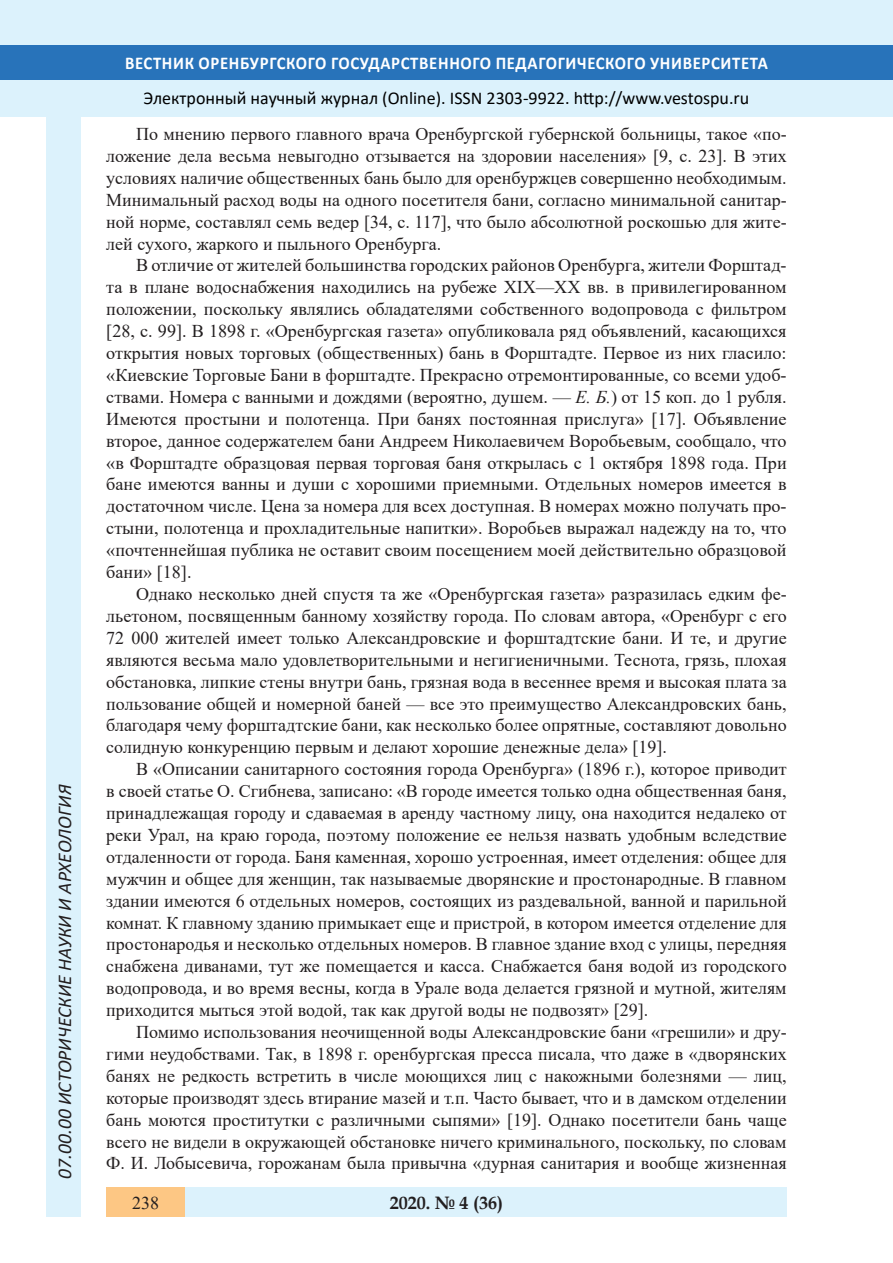
<style>
.page{position:relative;width:893px;height:1263px;background:#fff}
.page>*{position:absolute;margin:0;border:0;box-sizing:border-box;transform-origin:0 0}
.t1{font:italic 19.5px "Calibri";color:#231f20}
.Стиль2{font:18px/21.9px "Times New Roman";color:#231f20;text-align:justify}
.t2{font:18px "Calibri";color:#000}
.t3{font:700 18px "Calibri";letter-spacing:.04em;color:#fff;scale:.93 1}
.t4{font:700 18px "Book Antiqua";color:#231f20}
.s1{font-style:italic}
</style>
<div class="page">
<div style="left:0;top:0;width:893px;height:116px;background:#dcf2fc"></div>
<div style="left:0;top:45px;width:893px;height:34px;background:#2873ba"></div>
<div style="left:106px;top:1188px;width:681px;height:29px;background:#dcf2fc"></div>
<div style="left:106px;top:1188px;width:79px;height:29px;background:#fdc784"></div>
<div style="left:47px;top:116px;width:34px;height:1101px;background:#dcf2fc"></div>
<p class="t1" style="left:51px;top:1179px;width:395px;rotate:-90deg">07.00.00 ИСТОРИЧЕСКИЕ НАУКИ И АРХЕОЛОГИЯ</p>
<p class="t1" style="left:51px;top:1105px;width:206px;rotate:-90deg">БИОЛОГИЧЕСКИЕ НАУКИ</p>
<p class="t1" style="left:51px;top:1169px;width:11px;rotate:-90deg">3</p>
<p class="t3" style="left:125px;top:50px;width:693px">ВЕСТНИК ОРЕНБУРГСКОГО ГОСУДАРСТВЕННОГО ПЕДАГОГИЧЕСКОГО УНИВЕРСИТЕТА</p>
<p class="t2" style="left:144px;top:85px;width:607px">Электронный научный журнал (Online). ISSN 2303-9922. http://www.vestospu.ru</p>
<p class="t2" style="left:583px;top:85px;width:13px">t</p>
<p class="t2" style="left:583px;top:85px;width:13px">t</p>
<p class="Стиль2" style="left:106px;top:122px;width:682px;text-indent:30px">По мнению первого главного врача Оренбургской губернской больницы, такое «по&shy;ложение дела весьма невыгодно отзывается на здоровии населения» [9, с. 23]. В этих условиях наличие общественных бань было для оренбуржцев совершенно необходимым.<br>Минимальный расход воды на одного посетителя бани, согласно минимальной санитар&shy;ной норме, составлял семь ведер [34, с. 117], что было абсолютной роскошью для жите&shy;лей сухого, жаркого и пыльного Оренбурга.</p>
<p class="Стиль2" style="left:106px;top:254px;width:682px;text-indent:30px">В отличие от жителей большинства городских районов Оренбурга, жители Форштад&shy;та в плане водоснабжения находились на рубеже XIX—XX вв. в привилегированном положении, поскольку являлись обладателями собственного водопровода с фильтром [28, с. 99]. В 1898 г. «Оренбургская газета» опубликовала ряд объявлений, касающихся открытия новых торговых (общественных) бань в Форштадте. Первое из них гласило: «Киевские Торговые Бани в форштадте. Прекрасно отремонтированные, со всеми удоб&shy;ствами. Номера с ванными и дождями (вероятно, душем. — <span class="s1">Е. Б.</span>) от 15 коп. до 1 рубля.<br>Имеются простыни и полотенца. При банях постоянная прислуга» [17]. Объявление второе, данное содержателем бани Андреем Николаевичем Воробьевым, сообщало, что «в Форштадте образцовая первая торговая баня открылась с 1 октября 1898 года. При бане имеются ванны и души с хорошими приемными. Отдельных номеров имеется в достаточном числе. Цена за номера для всех доступная. В номерах можно получать про&shy;стыни, полотенца и прохладительные напитки». Воробьев выражал надежду на то, что «почтеннейшая публика не оставит своим посещением моей действительно образцовой бани» [18].</p>
<p class="Стиль2" style="left:106px;top:582px;width:682px;text-indent:30px">Однако несколько дней спустя та же «Оренбургская газета» разразилась едким фе&shy;льетоном, посвященным банному хозяйству города. По словам автора, «Оренбург с его 72 000 жителей имеет только Александровские и форштадтские бани. И те, и другие являются весьма мало удовлетворительными и негигиеничными. Теснота, грязь, плохая обстановка, липкие стены внутри бань, грязная вода в весеннее время и высокая плата за пользование общей и номерной баней — все это преимущество Александровских бань, благодаря чему форштадтские бани, как несколько более опрятные, составляют довольно солидную конкуренцию первым и делают хорошие денежные дела» [19].</p>
<p class="Стиль2" style="left:106px;top:758px;width:682px;text-indent:30px">В «Описании санитарного состояния города Оренбурга» (1896 г.), которое приводит в своей статье О. Сгибнева, записано: «В городе имеется только одна общественная баня, принадлежащая городу и сдаваемая в аренду частному лицу, она находится недалеко от реки Урал, на краю города, поэтому положение ее нельзя назвать удобным вследствие отдаленности от города. Баня каменная, хорошо устроенная, имеет отделения: общее для мужчин и общее для женщин, так называемые дворянские и простонародные. В главном здании имеются 6 отдельных номеров, состоящих из раздевальной, ванной и парильной комнат. К главному зданию примыкает еще и пристрой, в котором имеется отделение для простонародья и несколько отдельных номеров. В главное здание вход с улицы, передняя снабжена диванами, тут же помещается и касса. Снабжается баня водой из городского водопровода, и во время весны, когда в Урале вода делается грязной и мутной, жителям приходится мыться этой водой, так как другой воды не подвозят» [29].</p>
<p class="Стиль2" style="left:106px;top:1020px;width:682px;text-indent:30px">Помимо использования неочищенной воды Александровские бани «грешили» и дру&shy;гими неудобствами. Так, в 1898 г. оренбургская пресса писала, что даже в «дворянских банях не редкость встретить в числе моющихся лиц с накожными болезнями — лиц, которые производят здесь втирание мазей и т.п. Часто бывает, что и в дамском отделении бань моются проститутки с различными сыпями» [19]. Однако посетители бань чаще всего не видели в окружающей обстановке ничего криминального, поскольку, по словам Ф. И. Лобысевича, горожанам была привычна «дурная санитария и вообще жизненная</p>
<p class="t4" style="left:390px;top:1190px;width:115px">2020. № 4 (36)</p>
<p class="Стиль2" style="left:132px;top:1191px;width:28px">238</p>
<p class="t4" style="left:460px;top:1190px;width:10px">2</p>
<p class="t4" style="left:408px;top:1190px;width:19px">18</p>
<p class="t4" style="left:460px;top:1190px;width:39px">1 25</p>
</div>
